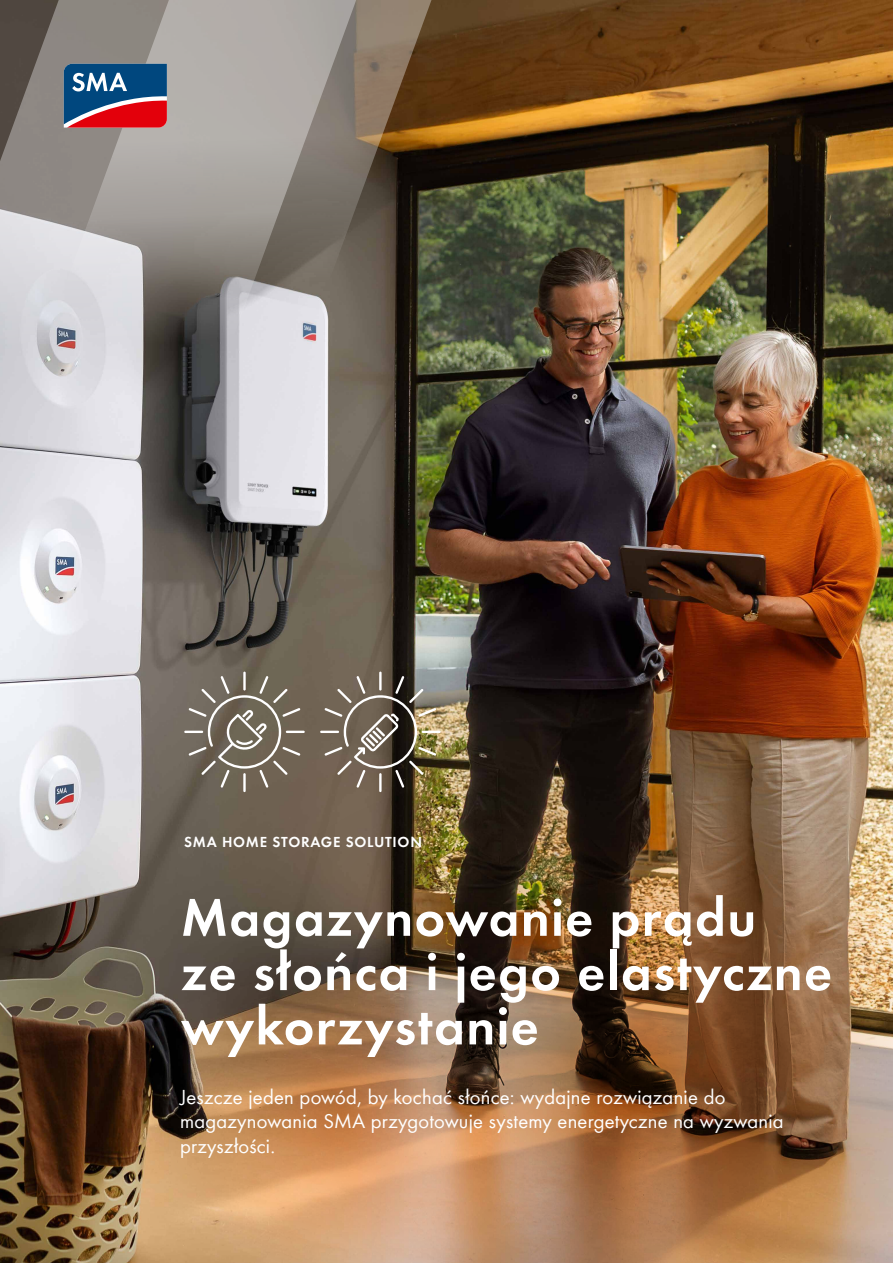
<style>
.page{position:relative;width:893px;height:1263px;background:#fff}
.page>*{position:absolute;margin:0;border:0;box-sizing:border-box;transform-origin:0 0}
.t1{font:600 54.3px/54.3px "SMA Futura Global";letter-spacing:.025em;color:#fff}
.t2{font:21px/24.8px "SMA Futura Global";letter-spacing:.015em;color:#fff}
.t3{font:600 15px "SMA Futura Global";letter-spacing:.05em;color:#fff}
</style>
<div class="page">
<img style="left:0;top:0;width:893px;height:1263px">
<img style="left:177px;top:730px;width:716px;height:533px">
<img style="left:51px;top:916px;width:581px;height:347px">
<svg style="left:0;top:0;width:371px;height:353px;background:#9f9b9b"></svg>
<svg style="left:61px;top:0;width:387px;height:298px;background:#8d867d"></svg>
<svg style="left:184px;top:672px;width:121px;height:120px;background:#7e7568"></svg>
<img style="left:320px;top:672px;width:121px;height:120px">
<svg style="left:64px;top:64px;width:103px;height:64px;background:#644e71"></svg>
<p class="t3" style="left:184px;top:833px;width:239px">SMA HOME STORAGE SOLUTION</p>
<h1 class="t1" style="left:181px;top:890px;width:653px">Magazynowanie prądu<br>ze słońca i jego elastyczne wykorzystanie</h1>
<p class="t2" style="left:180px;top:1084px;width:605px">Jeszcze jeden powód, by kochać słońce: wydajne rozwiązanie do magazynowania SMA przygotowuje systemy energetyczne na wyzwania przyszłości.</p>
</div>
